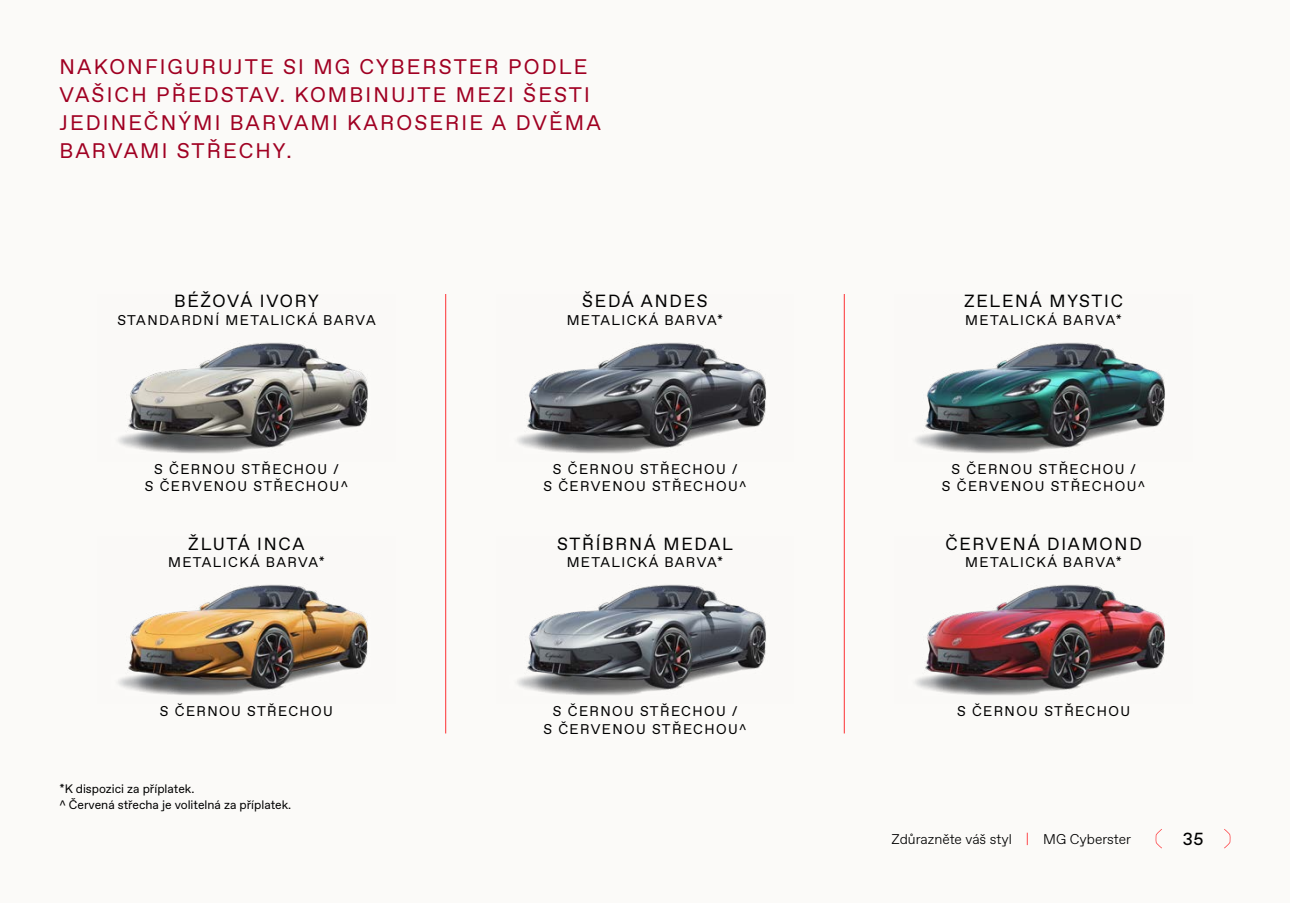
<style>
.page{position:relative;width:1290px;height:903px;background:#fbfaf8}
.page>*{position:absolute;margin:0;border:0;box-sizing:border-box;transform-origin:0 0}
.t1{font:21px/28px "ABC Favorit";letter-spacing:.1em;color:#a00022}
.t2{font:17.5px "ABC Favorit";letter-spacing:.1em;color:#000}
.t3{font:17.5px "ABC Favorit Mono";color:#000}
.t4{font:14px/17.5px "ABC Favorit";letter-spacing:.1em;color:#000;text-align:center}
.t5{font:300 14px "ABC Favorit";color:#000}
.t6{font:12.25px/15.8px "ABC Favorit";color:#000}
.s1{color:#fd2f33}
</style>
<div class="page">
<hr style="left:844px;top:294px;width:1px;height:439px;background:#fd2f33">
<hr style="left:445px;top:294px;width:1px;height:439px;background:#fd2f33">
<svg style="left:1155px;top:829px;width:7px;height:19px"></svg>
<svg style="left:1224px;top:829px;width:6px;height:19px"></svg>
<img style="left:118px;top:342px;width:250px;height:112px">
<img style="left:118px;top:584px;width:250px;height:112px">
<img style="left:915px;top:342px;width:250px;height:112px">
<img style="left:915px;top:584px;width:250px;height:112px">
<img style="left:517px;top:342px;width:249px;height:112px">
<img style="left:517px;top:584px;width:249px;height:112px">
<h1 class="t1" style="left:60px;top:53px;width:543px">NAKONFIGURUJTE SI MG CYBERSTER PODLE VAŠICH PŘEDSTAV. KOMBINUJTE MEZI ŠESTI JEDINEČNÝMI BARVAMI KAROSERIE A DVĚMA BARVAMI STŘECHY.</h1>
<p class="t2" style="left:174px;top:291px;width:146px">BÉŽOVÁ IVORY</p>
<p class="t4" style="left:117px;top:312px;width:260px">STANDARDNÍ METALICKÁ BARVA</p>
<p class="t2" style="left:582px;top:291px;width:127px">ŠEDÁ ANDES</p>
<p class="t4" style="left:567px;top:312px;width:158px">METALICKÁ BARVA*</p>
<p class="t2" style="left:964px;top:291px;width:160px">ZELENÁ MYSTIC</p>
<p class="t4" style="left:965px;top:312px;width:158px">METALICKÁ BARVA*</p>
<p class="t4" style="left:145px;top:460px;width:205px">S ČERNOU STŘECHOU /<br>S ČERVENOU STŘECHOU^</p>
<p class="t4" style="left:543px;top:460px;width:205px">S ČERNOU STŘECHOU /<br>S ČERVENOU STŘECHOU^</p>
<p class="t4" style="left:942px;top:460px;width:205px">S ČERNOU STŘECHOU /<br>S ČERVENOU STŘECHOU^</p>
<p class="t2" style="left:188px;top:534px;width:118px">ŽLUTÁ INCA</p>
<p class="t4" style="left:168px;top:554px;width:158px">METALICKÁ BARVA*</p>
<p class="t2" style="left:557px;top:534px;width:177px">STŘÍBRNÁ MEDAL</p>
<p class="t4" style="left:567px;top:554px;width:158px">METALICKÁ BARVA*</p>
<p class="t2" style="left:945px;top:534px;width:198px">ČERVENÁ DIAMOND</p>
<p class="t4" style="left:965px;top:554px;width:158px">METALICKÁ BARVA*</p>
<p class="t4" style="left:160px;top:703px;width:174px">S ČERNOU STŘECHOU</p>
<p class="t4" style="left:543px;top:703px;width:205px">S ČERNOU STŘECHOU /<br>S ČERVENOU STŘECHOU^</p>
<p class="t4" style="left:957px;top:703px;width:174px">S ČERNOU STŘECHOU</p>
<p class="t6" style="left:60px;top:781px;width:233px">*K dispozici za příplatek.<br>^ Červená střecha je volitelná za příplatek.</p>
<p class="t5" style="left:891px;top:831px;width:241px">Zdůrazněte váš styl <span class="s1">|</span> MG Cyberster</p>
<p class="t3" style="left:1182px;top:828px;width:22px">35</p>
</div>
